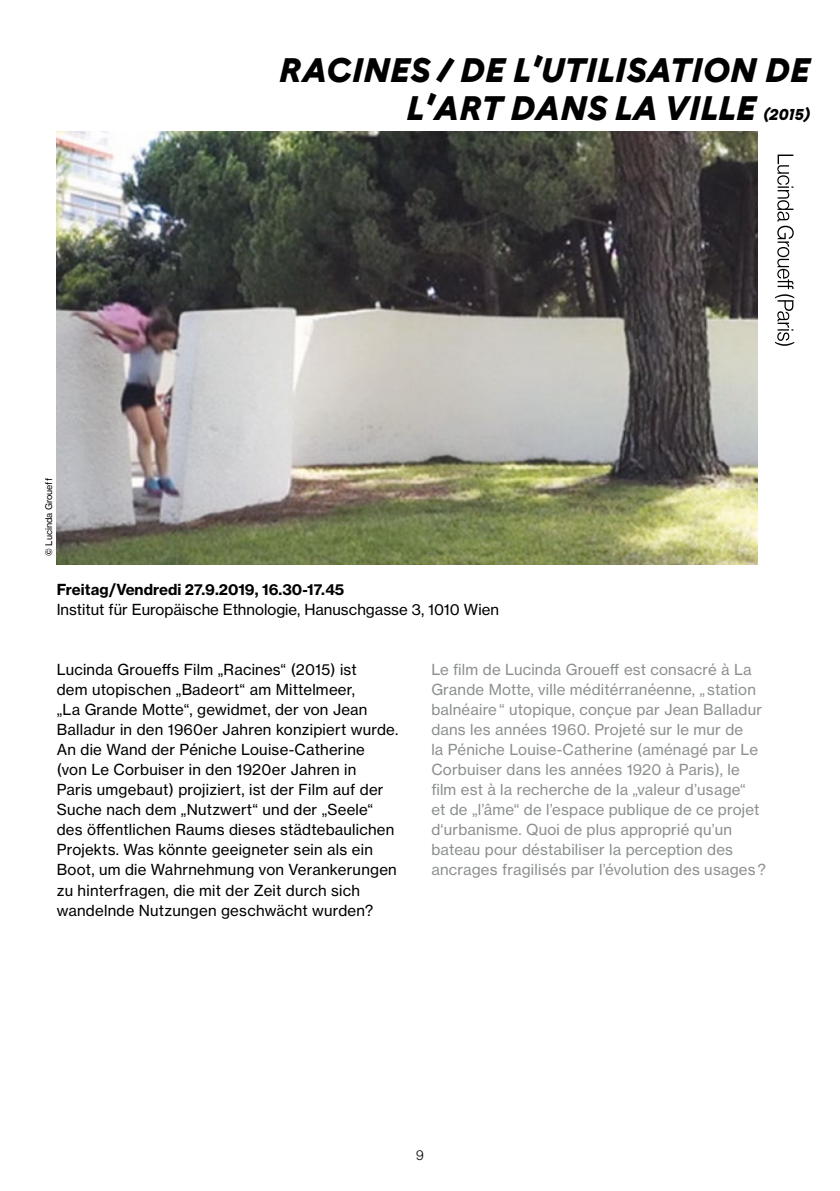
<style>
.page{position:relative;width:840px;height:1191px;background:#fff}
.page>*{position:absolute;margin:0;border:0;box-sizing:border-box;transform-origin:0 0}
.t1{font:italic 900 34px/38px "Buenos Aires";letter-spacing:.01em;color:#000;text-align:right}
.t2{font:15px/20px "N Haas Grotesk TX Pro 55 Rg";letter-spacing:.015em;color:#000}
.t3{font:15px/20px "N Haas Grotesk TX Pro 55 Rg";letter-spacing:.015em;color:#8d9091}
.t4{font:15px "N Haas Grotesk TX Pro 75 Bd";color:#000}
.t5{font:14px "N Haas Grotesk DS Pro 45 Lt";color:#000}
.t6{font:9px "N Haas Grotesk TX Pro 55 Rg";color:#000}
.s1{font-size:16px}
</style>
<div class="page">
<img style="left:57px;top:132px;width:699px;height:433px">
<svg style="left:775px;top:154px;width:18px;height:192px"></svg>
<p class="t6" style="left:43px;top:556px;width:79px;rotate:-90deg">© Lucinda Groueff</p>
<h1 class="t1" style="left:279px;top:48px;width:531px">RACINES / DE L’UTILISATION DE<br>L’ART DANS LA VILLE <span class="s1">(2015)</span></h1>
<p class="t4" style="left:57px;top:580px;width:289px">Freitag/Vendredi 27.9.2019, 16.30-17.45</p>
<p class="t2" style="left:57px;top:599px;width:443px">Institut für Europäische Ethnologie, Hanuschgasse 3, 1010 Wien</p>
<p class="t2" style="left:57px;top:660px;width:343px">Lucinda Groueffs Film „Racines“ (2015) ist<br>dem utopischen „Badeort“ am Mittelmeer,<br>„La Grande Motte“, gewidmet, der von Jean Balladur in den 1960er Jahren konzipiert wurde.<br>An die Wand der Péniche Louise-Catherine (von Le Corbuiser in den 1920er Jahren in<br>Paris umgebaut) projiziert, ist der Film auf der Suche nach dem „Nutzwert“ und der „Seele“ des öffentlichen Raums dieses städtebaulichen Projekts. Was könnte geeigneter sein als ein Boot, um die Wahrnehmung von Verankerungen zu hinterfragen, die mit der Zeit durch sich wandelnde Nutzungen geschwächt wurden?</p>
<p class="t3" style="left:431px;top:660px;width:336px">Le film de Lucinda Groueff est consacré à La Grande Motte, ville méditérranéenne, „ station balnéaire “ utopique, conçue par Jean Balladur dans les années 1960. Projeté sur le mur de<br>la Péniche Louise-Catherine (aménagé par Le Corbuiser dans les années 1920 à Paris), le film est à la recherche de la „valeur d’usage“<br>et de „l’âme“ de l’espace publique de ce projet d‘urbanisme. Quoi de plus approprié qu’un bateau pour déstabiliser la perception des ancrages fragilisés par l’évolution des usages ?</p>
<p class="t5" style="left:416px;top:1146px;width:9px">9</p>
</div>
